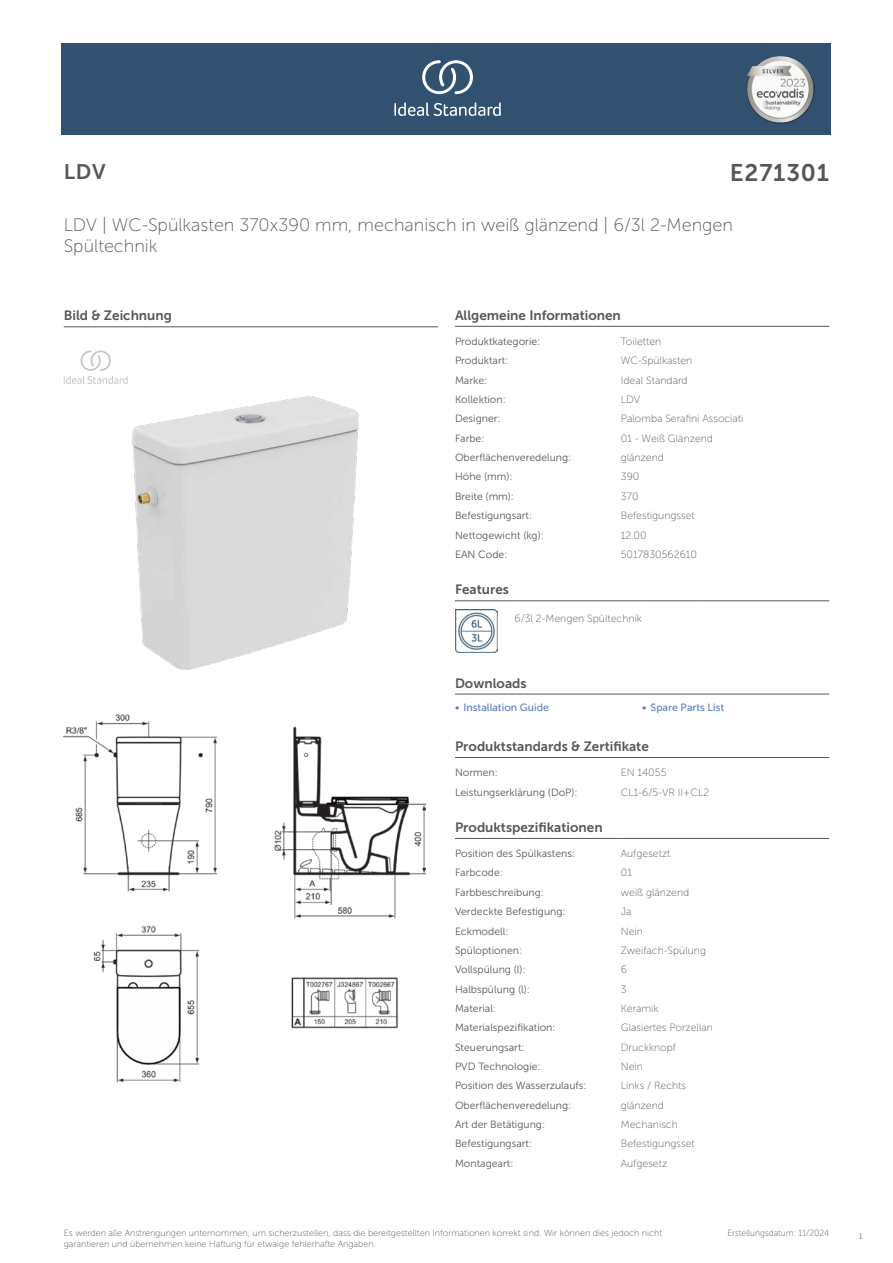
<style>
.page{position:relative;width:893px;height:1263px;background:#fff}
.page>*{position:absolute;margin:0;border:0;box-sizing:border-box;transform-origin:0 0}
.t1{font:24px "Museo Sans 700";letter-spacing:.035em;color:#575756}
.t2{font:21px "Museo Sans 700";color:#575756}
.t3{font:18px/21.6px "Museo Sans 100";color:#575756}
.t4{font:13.5px "Museo Sans 700";color:#575756}
.t5{font:10.5px "Museo Sans 300";color:#575756}
.t6{font:10.5px "Museo Sans 100";color:#575756}
.t7{font:10.5px "Museo Sans 500";color:#5b7ebf}
.t8{font:9px/10.8px "Museo Sans 100";color:#575756}
.t9{font:9px "Museo Sans 100";color:#575756;scale:.95 1}
.t10{font:300 9px "Calibri";color:#575756;scale:.95 1}
</style>
<div class="page">
<div style="left:62px;top:43px;width:769px;height:91px;background:#325070"></div>
<hr style="left:455px;top:326px;width:166px;height:1px;background:#575756">
<hr style="left:621px;top:326px;width:208px;height:1px;background:#575756">
<hr style="left:455px;top:600px;width:59px;height:1px;background:#575756">
<hr style="left:514px;top:600px;width:128px;height:1px;background:#575756">
<hr style="left:642px;top:600px;width:60px;height:1px;background:#575756">
<hr style="left:702px;top:600px;width:127px;height:1px;background:#575756">
<img style="left:455px;top:609px;width:42px;height:43px">
<hr style="left:455px;top:694px;width:187px;height:1px;background:#575756">
<hr style="left:642px;top:694px;width:187px;height:1px;background:#575756">
<hr style="left:455px;top:757px;width:166px;height:1px;background:#575756">
<hr style="left:621px;top:757px;width:208px;height:1px;background:#575756">
<hr style="left:455px;top:838px;width:166px;height:1px;background:#575756">
<hr style="left:621px;top:838px;width:208px;height:1px;background:#575756">
<img style="left:64px;top:714px;width:361px;height:367px">
<hr style="left:64px;top:327px;width:374px;height:1px;background:#575756">
<svg style="left:64px;top:350px;width:64px;height:34px"></svg>
<img style="left:132px;top:396px;width:227px;height:274px">
<svg style="left:394px;top:102px;width:107px;height:14px"></svg>
<svg style="left:422px;top:60px;width:51px;height:34px"></svg>
<img style="left:746px;top:56px;width:68px;height:67px">
<h2 class="t2" style="left:64px;top:160px;width:43px">LDV</h2>
<h1 class="t1" style="left:730px;top:160px;width:101px">E271301</h1>
<h3 class="t3" style="left:64px;top:214px;width:671px">LDV | WC-Spülkasten 370x390 mm, mechanisch in weiß glänzend | 6/3l 2-Mengen<br>Spültechnik</h3>
<p class="t4" style="left:64px;top:308px;width:110px">Bild &amp; Zeichnung</p>
<p class="t4" style="left:455px;top:308px;width:167px">Allgemeine Informationen</p>
<p class="t5" style="left:455px;top:336px;width:87px">Produktkategorie:</p>
<p class="t6" style="left:621px;top:336px;width:42px">Toiletten</p>
<p class="t5" style="left:455px;top:355px;width:55px">Produktart:</p>
<p class="t6" style="left:621px;top:355px;width:73px">WC-Spülkasten</p>
<p class="t5" style="left:455px;top:374px;width:34px">Marke:</p>
<p class="t6" style="left:621px;top:374px;width:68px">Ideal Standard</p>
<p class="t5" style="left:455px;top:394px;width:52px">Kollektion:</p>
<p class="t6" style="left:621px;top:394px;width:21px">LDV</p>
<p class="t5" style="left:455px;top:413px;width:47px">Designer:</p>
<p class="t6" style="left:621px;top:413px;width:124px">Palomba Serafini Associati</p>
<p class="t5" style="left:455px;top:432px;width:31px">Farbe:</p>
<p class="t6" style="left:621px;top:433px;width:94px">01 - Weiß Glänzend</p>
<p class="t5" style="left:455px;top:452px;width:118px">Oberflächenveredelung:</p>
<p class="t6" style="left:621px;top:452px;width:45px">glänzend</p>
<p class="t5" style="left:455px;top:471px;width:59px">Höhe (mm):</p>
<p class="t6" style="left:621px;top:471px;width:20px">390</p>
<p class="t5" style="left:455px;top:491px;width:61px">Breite (mm):</p>
<p class="t6" style="left:621px;top:491px;width:19px">370</p>
<p class="t5" style="left:455px;top:510px;width:79px">Befestigungsart:</p>
<p class="t6" style="left:621px;top:510px;width:75px">Befestigungsset</p>
<p class="t5" style="left:455px;top:529px;width:90px">Nettogewicht (kg):</p>
<p class="t6" style="left:621px;top:529px;width:27px">12.00</p>
<p class="t5" style="left:455px;top:549px;width:54px">EAN Code:</p>
<p class="t6" style="left:621px;top:549px;width:78px">5017830562610</p>
<p class="t4" style="left:455px;top:582px;width:55px">Features</p>
<p class="t6" style="left:514px;top:612px;width:129px">6/3l 2-Mengen Spültechnik</p>
<p class="t4" style="left:455px;top:675px;width:73px">Downloads</p>
<p class="t7" style="left:455px;top:701px;width:95px">• Installation Guide</p>
<p class="t7" style="left:642px;top:701px;width:84px">• Spare Parts List</p>
<p class="t4" style="left:455px;top:739px;width:195px">Produktstandards &amp; Zertifikate</p>
<p class="t5" style="left:455px;top:767px;width:44px">Normen:</p>
<p class="t6" style="left:621px;top:767px;width:47px">EN 14055</p>
<p class="t5" style="left:455px;top:786px;width:124px">Leistungserklärung (DoP):</p>
<p class="t6" style="left:621px;top:786px;width:90px">CL1-6/5-VR II+CL2</p>
<p class="t4" style="left:455px;top:820px;width:149px">Produktspezifikationen</p>
<p class="t5" style="left:455px;top:848px;width:122px">Position des Spülkastens:</p>
<p class="t6" style="left:621px;top:848px;width:51px">Aufgesetzt</p>
<p class="t5" style="left:455px;top:867px;width:49px">Farbcode:</p>
<p class="t6" style="left:621px;top:867px;width:13px">01</p>
<p class="t5" style="left:455px;top:886px;width:90px">Farbbeschreibung:</p>
<p class="t6" style="left:621px;top:887px;width:70px">weiß glänzend</p>
<p class="t5" style="left:455px;top:906px;width:112px">Verdeckte Befestigung:</p>
<p class="t6" style="left:621px;top:906px;width:12px">Ja</p>
<p class="t5" style="left:455px;top:925px;width:55px">Eckmodell:</p>
<p class="t6" style="left:621px;top:925px;width:24px">Nein</p>
<p class="t5" style="left:455px;top:945px;width:69px">Spüloptionen:</p>
<p class="t6" style="left:621px;top:945px;width:87px">Zweifach-Spülung</p>
<p class="t5" style="left:455px;top:964px;width:72px">Vollspülung (l):</p>
<p class="t6" style="left:621px;top:964px;width:8px">6</p>
<p class="t5" style="left:455px;top:983px;width:76px">Halbspülung (l):</p>
<p class="t6" style="left:621px;top:983px;width:7px">3</p>
<p class="t5" style="left:455px;top:1003px;width:43px">Material:</p>
<p class="t6" style="left:621px;top:1003px;width:39px">Keramik</p>
<p class="t5" style="left:455px;top:1022px;width:102px">Materialspezifikation:</p>
<p class="t6" style="left:621px;top:1022px;width:94px">Glasiertes Porzellan</p>
<p class="t5" style="left:455px;top:1041px;width:71px">Steuerungsart:</p>
<p class="t6" style="left:621px;top:1041px;width:57px">Druckknopf</p>
<p class="t5" style="left:455px;top:1061px;width:87px">PVD Technologie:</p>
<p class="t6" style="left:621px;top:1061px;width:24px">Nein</p>
<p class="t5" style="left:455px;top:1080px;width:133px">Position des Wasserzulaufs:</p>
<p class="t6" style="left:621px;top:1080px;width:67px">Links / Rechts</p>
<p class="t5" style="left:455px;top:1099px;width:118px">Oberflächenveredelung:</p>
<p class="t6" style="left:621px;top:1099px;width:45px">glänzend</p>
<p class="t5" style="left:455px;top:1119px;width:92px">Art der Betätigung:</p>
<p class="t6" style="left:621px;top:1119px;width:59px">Mechanisch</p>
<p class="t5" style="left:455px;top:1138px;width:79px">Befestigungsart:</p>
<p class="t6" style="left:621px;top:1138px;width:75px">Befestigungsset</p>
<p class="t5" style="left:455px;top:1157px;width:60px">Montageart:</p>
<p class="t6" style="left:621px;top:1157px;width:48px">Aufgesetz</p>
<p class="t8" style="left:64px;top:1227px;width:600px">Es werden alle Anstrengungen unternommen, um sicherzustellen, dass die bereitgestellten Informationen korrekt sind. Wir können dies jedoch nicht garantieren und übernehmen keine Haftung für etwaige fehlerhafte Angaben.</p>
<p class="t9" style="left:727px;top:1228px;width:109px">Erstellungsdatum: 11/2024</p>
<p class="t10" style="left:858px;top:1230px;width:6px">1</p>
</div>
